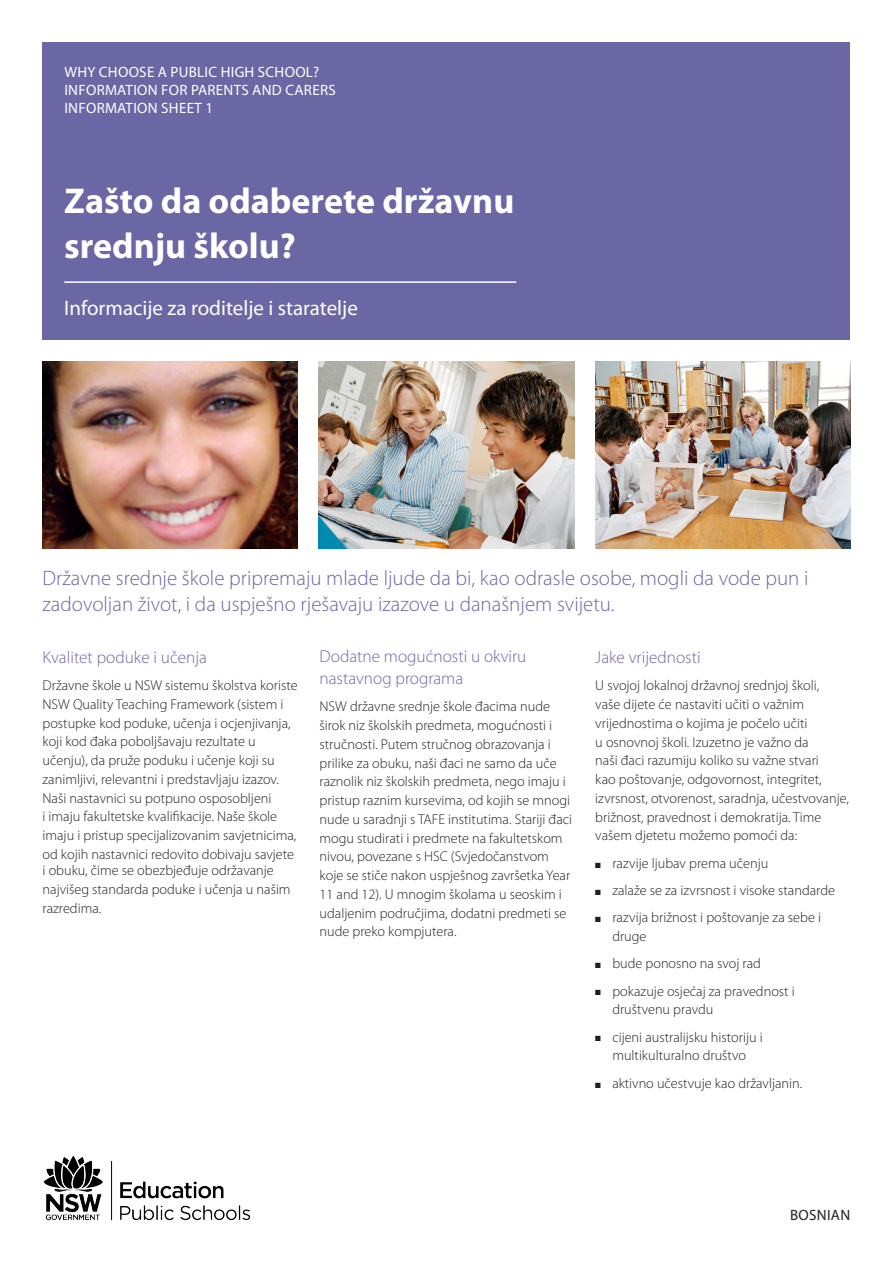
<style>
.page{position:relative;width:893px;height:1263px;background:#fff}
.page>*{position:absolute;margin:0;border:0;box-sizing:border-box;transform-origin:0 0}
.A4_info_sheet_title{font:700 36px/45px "Myriad Pro";color:#fff}
.A4_stand_first{font:300 21px/25.5px "Myriad Pro";color:#6b66a4}
.A4_info_sheet_sub_ti{font:21px "Myriad Pro";color:#fff}
.A4_body_head{font:300 17.25px/21.8px "Myriad Pro";color:#6b66a4}
.A4_info_sheet_no{font:15px/18px "Myriad Pro";letter-spacing:.02em;color:#fff}
.A4_info_sheet_no-2{font:15px "Myriad Pro";color:#231f20}
.A4_body_copy{font:300 14.25px/18.8px "Myriad Pro";color:#231f20}
.A4_body_bullets{font:300 14.25px/18.8px "Myriad Pro";color:#231f20}
.t1{font:7.5px "Zapf Dingbats ITC";color:#231f20}
</style>
<div class="page">
<div style="left:43px;top:43px;width:807px;height:297px;background:#6b66a4"></div>
<img style="left:43px;top:361px;width:255px;height:187px">
<hr style="left:64px;top:281px;width:452px;height:2px;background:#fff">
<img style="left:319px;top:361px;width:255px;height:187px">
<img style="left:595px;top:361px;width:255px;height:187px">
<img style="left:44px;top:1156px;width:206px;height:64px">
<p class="A4_info_sheet_no" style="left:64px;top:62px;width:273px">WHY CHOOSE A PUBLIC HIGH SCHOOL?<br>INFORMATION FOR PARENTS AND CARERS</p>
<p class="A4_info_sheet_no" style="left:64px;top:98px;width:150px">INFORMATION SHEET 1</p>
<p class="A4_info_sheet_title" style="left:64px;top:178px;width:452px">Zašto da odaberete državnu srednju školu?</p>
<p class="A4_info_sheet_sub_ti" style="left:64px;top:295px;width:295px">I NFORMACIJE ZA RODITELJE I STARATELJE</p>
<p class="A4_stand_first" style="left:43px;top:565px;width:767px">Državne srednje škole pripremaju mlade ljude da bi, kao odrasle osobe, mogli da vode pun i zadovoljan život, i da uspješno rješavaju izazove u današnjem svijetu.</p>
<p class="A4_body_head" style="left:43px;top:646px;width:166px">Kvalitet poduke i učenja</p>
<p class="A4_body_copy" style="left:43px;top:676px;width:257px">Državne škole u NSW sistemu školstva koriste NSW Quality Teaching Framework (sistem i postupke kod poduke, učenja i ocjenjivanja, koji kod đaka poboljšavaju rezultate u učenju), da pruže poduku i učenje koji su zanimljivi, relevantni i predstavljaju izazov.<br>Naši nastavnici su potpuno osposobljeni<br>i imaju fakultetske kvalifikacije. Naše škole imaju i pristup specijalizovanim savjetnicima, od kojih nastavnici redovito dobivaju savjete</p>
<p class="A4_body_copy" style="left:43px;top:861px;width:250px">i obuku, čime se obezbjeđuje održavanje najvišeg standarda poduke i učenja u našim razredima.</p>
<p class="A4_body_head" style="left:320px;top:645px;width:208px">Dodatne mogućnosti u okviru nastavnog programa</p>
<p class="A4_body_copy" style="left:320px;top:697px;width:254px">NSW državne srednje škole đacima nude širok niz školskih predmeta, mogućnosti i stručnosti. Putem stručnog obrazovanja i prilike za obuku, naši đaci ne samo da uče raznolik niz školskih predmeta, nego imaju i pristup raznim kursevima, od kojih se mnogi nude u saradnji s TAFE institutima. Stariji đaci mogu studirati i predmete na fakultetskom nivou, povezane s HSC (Svjedočanstvom koje se stiče nakon uspješnog završetka Year 11 and 12). U mnogim školama u seoskim i udaljenim područjima, dodatni predmeti se nude preko kompjutera.</p>
<p class="A4_body_head" style="left:595px;top:646px;width:107px">Jake vrijednosti</p>
<p class="A4_body_copy" style="left:595px;top:676px;width:255px">U svojoj lokalnoj državnoj srednjoj školi,<br>vaše dijete će nastaviti učiti o važnim vrijednostima o kojima je počelo učiti<br>u osnovnoj školi. Izuzetno je važno da<br>naši đaci razumiju koliko su važne stvari<br>kao poštovanje, odgovornost, integritet, izvrsnost, otvorenost, saradnja, učestvovanje, brižnost, pravednost i demokratija. Time vašem djetetu možemo pomoći da:</p>
<p class="A4_body_bullets" style="left:612px;top:853px;width:158px">razvije ljubav prema učenju</p>
<p class="A4_body_bullets" style="left:612px;top:881px;width:224px">zalaže se za izvrsnost i visoke standarde</p>
<p class="A4_body_bullets" style="left:612px;top:908px;width:210px">razvija brižnost i poštovanje za sebe i druge</p>
<p class="A4_body_bullets" style="left:612px;top:954px;width:150px">bude ponosno na svoj rad</p>
<p class="A4_body_bullets" style="left:612px;top:981px;width:184px">pokazuje osjećaj za pravednost i društvenu pravdu</p>
<p class="A4_body_bullets" style="left:612px;top:1027px;width:152px">cijeni australijsku historiju i multikulturalno društvo</p>
<p class="A4_body_bullets" style="left:612px;top:1073px;width:191px">aktivno učestvuje kao državljanin.</p>
<p class="t1" style="left:595px;top:861px;width:7px">■</p>
<p class="t1" style="left:595px;top:889px;width:7px">■</p>
<p class="t1" style="left:595px;top:916px;width:7px">■</p>
<p class="t1" style="left:595px;top:962px;width:7px">■</p>
<p class="t1" style="left:595px;top:989px;width:7px">■</p>
<p class="t1" style="left:595px;top:1035px;width:7px">■</p>
<p class="t1" style="left:595px;top:1081px;width:7px">■</p>
<p class="A4_info_sheet_no-2" style="left:790px;top:1206px;width:10px">BOSNIAN</p>
</div>
